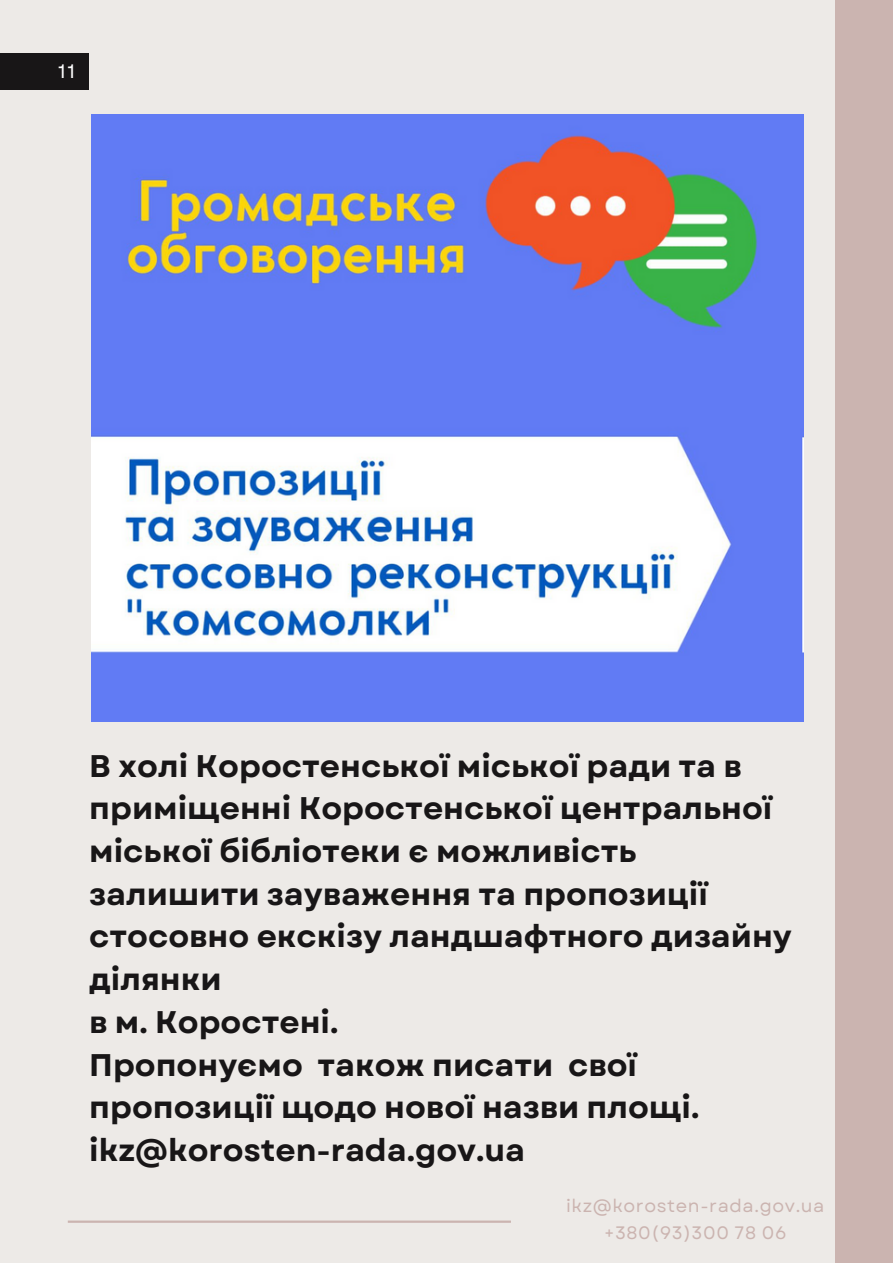
<style>
.page{position:relative;width:893px;height:1264px;background:#fff}
.page>*{position:absolute;margin:0;border:0;box-sizing:border-box;transform-origin:0 0}
.t1{font:700 31.2px/42.8px "Garet";color:#181617}
.t2{font:19.5px "Garet";color:#fff}
.t3{font:18px "Garet";letter-spacing:.035em;color:#cbb4b0}
</style>
<div class="page">
<div style="left:0;top:0;width:892px;height:1262px;background:#edeae7"></div>
<div style="left:0;top:53px;width:89px;height:36px;background:#181617"></div>
<hr style="left:68px;top:1220px;width:443px;height:2px;background:#cbb4b0">
<img style="left:91px;top:115px;width:712px;height:606px">
<div style="left:835px;top:0;width:57px;height:1262px;background:#cbb4b0"></div>
<p class="t2" style="left:58px;top:57px;width:19px">11</p>
<p class="t1" style="left:89px;top:744px;width:704px">В холі Коростенської міської ради та в приміщенні Коростенської центральної міської бібліотеки є можливість залишити зауваження та пропозиції стосовно екскізу ландшафтного дизайну ділянки</p>
<p class="t1" style="left:89px;top:1000px;width:251px">в м. Коростені.</p>
<p class="t1" style="left:89px;top:1043px;width:611px">Пропонуємо також писати свої пропозиції щодо нової назви площі.</p>
<p class="t1" style="left:89px;top:1128px;width:437px">ikz@korosten-rada.gov.ua</p>
<p class="t3" style="left:566px;top:1192px;width:260px">ikz@korosten-rada.gov.ua</p>
<p class="t3" style="left:604px;top:1219px;width:184px">+380(93)300 78 06</p>
</div>
